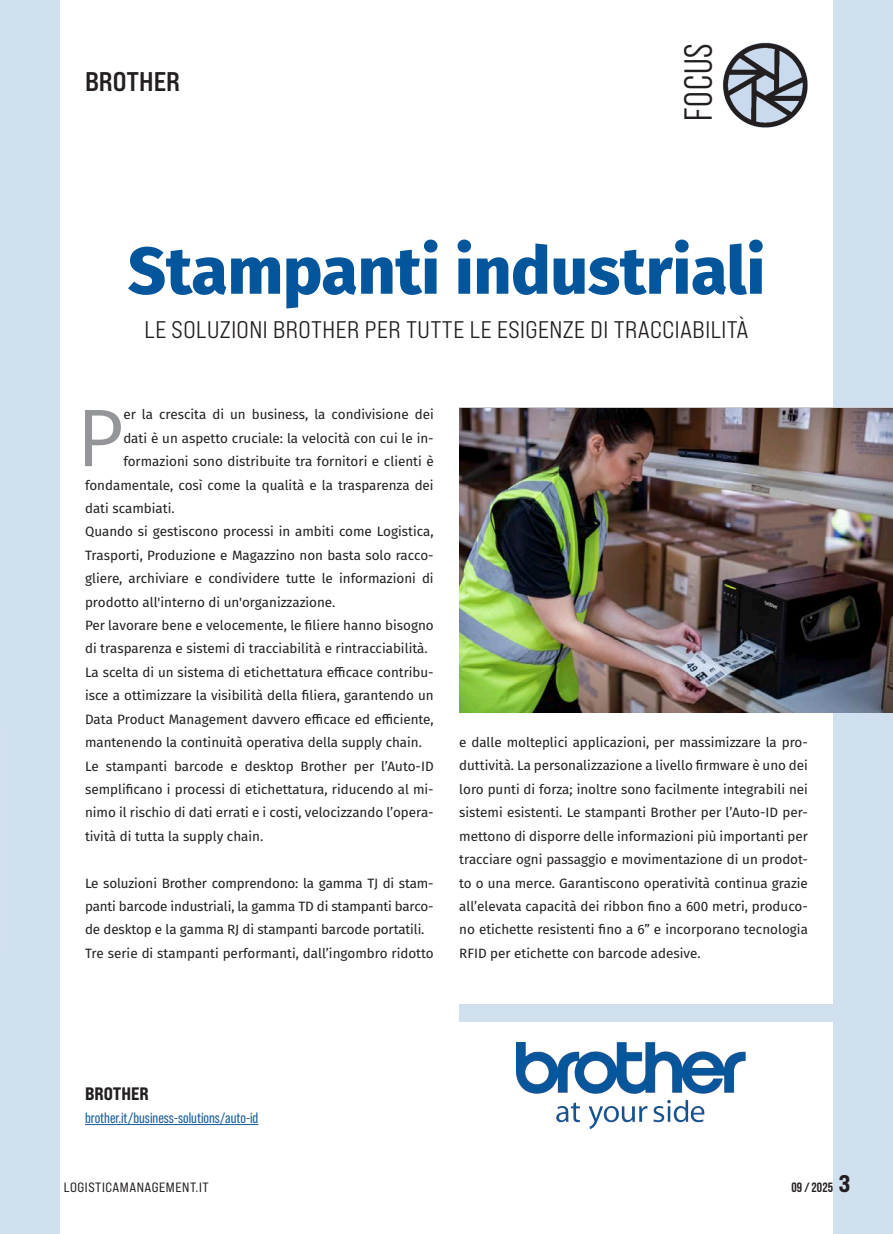
<style>
.page{position:relative;width:893px;height:1234px;background:#fff}
.page>*{position:absolute;margin:0;border:0;box-sizing:border-box;transform-origin:0 0}
.t1{font:81.45px "Fira Sans";color:#939598}
.t2{font:800 66px "Fira Sans";color:#03569b}
.t3{font:39px "Bebas Neue Pro Middle";letter-spacing:.025em;color:#231f20}
.t4{font:27px "Bebas Neue Pro Exp Bd";color:#231f20}
.t5{font:24px "Bebas Neue Pro Exp Md";letter-spacing:.02em;color:#231f20}
.t6{font:18px "Bebas Neue Pro Exp Eb";color:#231f20}
.t7{font:15px "Bebas Neue Pro";color:#175d9e}
.t8{font:13.5px/23.4px "Fira Sans";color:#231f20}
.t9{font:13.5px "Bebas Neue Pro Exp Rg";letter-spacing:.04em;color:#231f20}
.t10{font:700 13.5px "Bebas Neue";color:#231f20}
.s1{font-family:"Bebas Neue Pro Exp Eb";font-weight:400;font-size:24px}
</style>
<div class="page">
<div style="left:833px;top:0;width:60px;height:1233px;background:#d1e0ef"></div>
<img style="left:723px;top:43px;width:85px;height:85px;border-radius:43px">
<div style="left:459px;top:1003px;width:381px;height:17px;background:#d1e0ef"></div>
<div style="left:0;top:0;width:60px;height:1233px;background:#d1e0ef"></div>
<hr style="left:85px;top:1123px;width:173px;height:1px;background:#175d9e">
<img style="left:517px;top:1042px;width:229px;height:86px">
<img style="left:459px;top:408px;width:434px;height:304px">
<h3 class="t4" style="left:85px;top:65px;width:97px">BROTHER</h3>
<h3 class="t3" style="left:676px;top:121px;width:79px;rotate:-90deg">FOCUS</h3>
<h2 class="t2" style="left:128px;top:213px;width:639px">Stampanti industriali</h2>
<h3 class="t5" style="left:144px;top:314px;width:606px">LE SOLUZIONI BROTHER PER TUTTE LE ESIGENZE DI TRACCIABILITÀ</h3>
<h1 class="t1" style="left:77px;top:377px;width:49px">P</h1>
<p class="t8" style="left:123px;top:402px;width:312px">er la crescita di un business, la condivisione dei</p>
<p class="t8" style="left:123px;top:426px;width:312px">dati è un aspetto cruciale: la velocità con cui le in-</p>
<p class="t8" style="left:123px;top:449px;width:312px">formazioni sono distribuite tra fornitori e clienti è</p>
<p class="t8" style="left:85px;top:472px;width:350px">fondamentale, così come la qualità e la trasparenza dei</p>
<p class="t8" style="left:85px;top:496px;width:91px">dati scambiati.</p>
<p class="t8" style="left:85px;top:519px;width:350px">Quando si gestiscono processi in ambiti come Logistica,</p>
<p class="t8" style="left:85px;top:543px;width:350px">Trasporti, Produzione e Magazzino non basta solo racco-</p>
<p class="t8" style="left:85px;top:566px;width:350px">gliere, archiviare e condividere tutte le informazioni di</p>
<p class="t8" style="left:85px;top:589px;width:252px">prodotto all'interno di un'organizzazione.</p>
<p class="t8" style="left:85px;top:613px;width:350px">Per lavorare bene e velocemente, le filiere hanno bisogno</p>
<p class="t8" style="left:85px;top:636px;width:344px">di trasparenza e sistemi di tracciabilità e rintracciabilità.</p>
<p class="t8" style="left:85px;top:660px;width:350px">La scelta di un sistema di etichettatura efficace contribu-</p>
<p class="t8" style="left:85px;top:683px;width:350px">isce a ottimizzare la visibilità della filiera, garantendo un</p>
<p class="t8" style="left:85px;top:706px;width:350px">Data Product Management davvero efficace ed efficiente,</p>
<p class="t8" style="left:85px;top:730px;width:338px">mantenendo la continuità operativa della supply chain.</p>
<p class="t8" style="left:85px;top:753px;width:350px">Le stampanti barcode e desktop Brother per l’Auto-ID</p>
<p class="t8" style="left:85px;top:777px;width:350px">semplificano i processi di etichettatura, riducendo al mi-</p>
<p class="t8" style="left:85px;top:800px;width:350px">nimo il rischio di dati errati e i costi, velocizzando l’opera-</p>
<p class="t8" style="left:85px;top:823px;width:180px">tività di tutta la supply chain.</p>
<p class="t8" style="left:85px;top:870px;width:350px">Le soluzioni Brother comprendono: la gamma TJ di stam&shy;panti barcode industriali, la gamma TD di stampanti barco&shy;de desktop e la gamma RJ di stampanti barcode portatili.<br>Tre serie di stampanti performanti, dall’ingombro ridotto</p>
<p class="t8" style="left:459px;top:730px;width:350px;text-align:justify">e dalle molteplici applicazioni, per massimizzare la pro&shy;duttività. La personalizzazione a livello firmware è uno dei loro punti di forza; inoltre sono facilmente integrabili nei sistemi esistenti. Le stampanti Brother per l’Auto-ID per&shy;mettono di disporre delle informazioni più importanti per tracciare ogni passaggio e movimentazione di un prodot&shy;to o una merce. Garantiscono operatività continua grazie all’elevata capacità dei ribbon fino a 600 metri, produco&shy;no etichette resistenti fino a 6” e incorporano tecnologia RFID per etichette con barcode adesive.</p>
<h3 class="t6" style="left:85px;top:1081px;width:65px">BROTHER</h3>
<p class="t7" style="left:85px;top:1109px;width:175px">brother.it/business-solutions/auto-id</p>
<p class="t9" style="left:64px;top:1178px;width:147px">LOGISTICAMANAGEMENT.IT</p>
<p class="t10" style="left:792px;top:1179px;width:60px">09 / 2025 <span class="s1">3</span></p>
</div>
